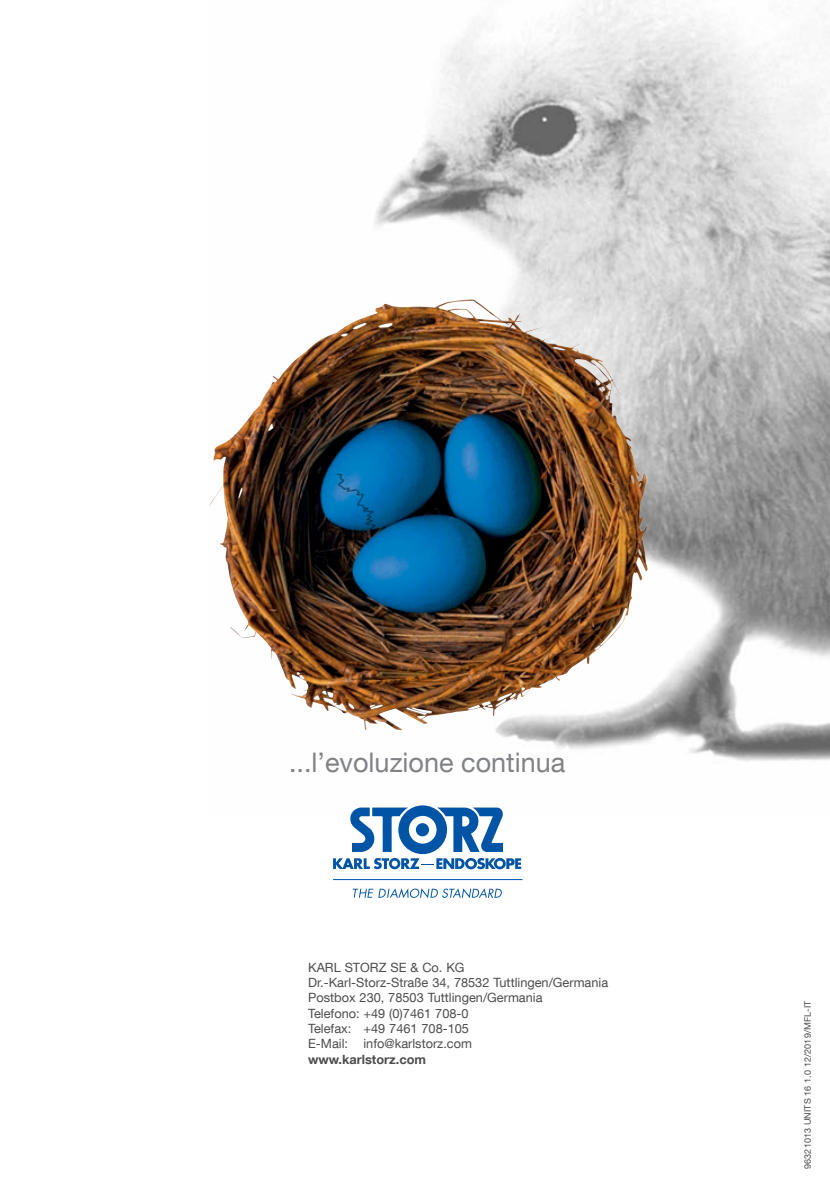
<style>
.page{position:relative;width:830px;height:1191px;background:#fff}
.page>*{position:absolute;margin:0;border:0;box-sizing:border-box;transform-origin:0 0}
.t1{font:27px "KS Helvetica Neue";color:#808285}
.t2{font:12.75px/15.3px "KS Helvetica Neue";color:#4d4d4f}
.t3{font:700 12.75px "KS Helvetica Neue";color:#4d4d4f}
.t4{font:9px "KS Helvetica Neue";letter-spacing:.01em;color:#4d4d4f}
</style>
<div class="page">
<img style="left:341px;top:0;width:488px;height:761px">
<img style="left:209px;top:300px;width:251px;height:411px">
<svg style="left:333px;top:805px;width:188px;height:64px"></svg>
<hr style="left:333px;top:879px;width:189px;height:1px;background:#0054a6">
<svg style="left:352px;top:888px;width:149px;height:10px"></svg>
<h1 class="t1" style="left:289px;top:746px;width:278px">...l’evoluzione continua</h1>
<p class="t2" style="left:308px;top:959px;width:301px">KARL STORZ SE &amp; Co. KG<br>Dr.-Karl-Storz-Straße 34, 78532 Tuttlingen/Germania Postbox 230, 78503 Tuttlingen/Germania<br>Telefono: +49 (0)7461 708-0<br>Telefax: +49 7461 708-105<br>E-Mail: info@karlstorz.com</p>
<p class="t3" style="left:308px;top:1051px;width:119px">www.karlstorz.com</p>
<p class="t4" style="left:801px;top:1168px;width:170px;rotate:-90deg">96321013 UNITS 16 1.0 12/2019/MFL-IT</p>
</div>
